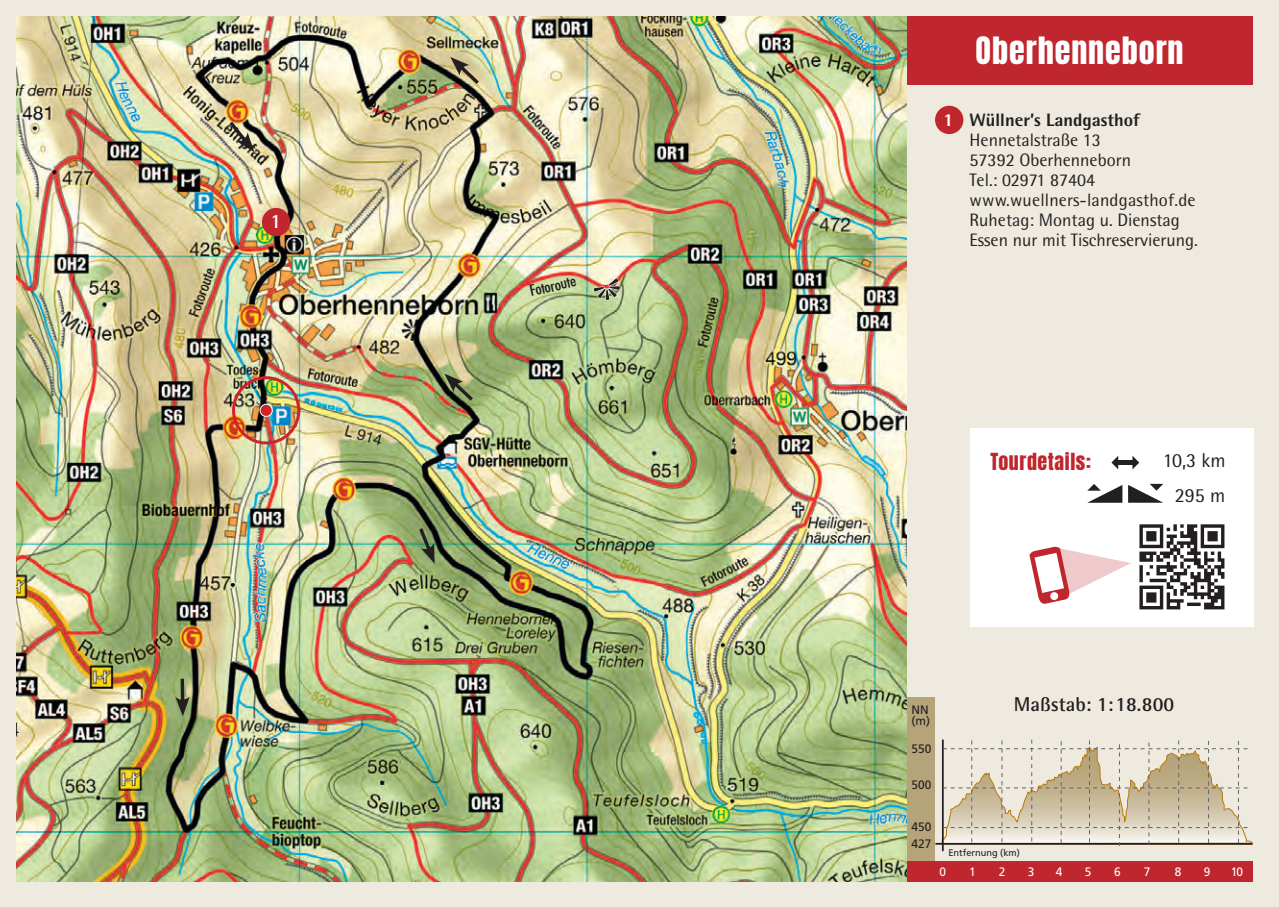
<style>
.page{position:relative;width:1279px;height:907px;background:#efeae0}
.page>*{position:absolute;margin:0;border:0;box-sizing:border-box;transform-origin:0 0}
.t1{font:32px "Anton";letter-spacing:.03em;color:#fff}
.t2{font:700 20px "Rotis Semi Sans Std";color:#231f20}
.t3{font:20px "Anton";letter-spacing:.03em;color:#c0262d}
.t4{font:20px "Rotis Semi Sans Std";color:#231f20}
.t5{font:700 20px "Rotis Semi Sans Std";color:#fff}
.t6{font:18px/20px "Rotis Semi Sans Std";color:#231f20}
._06_Infoheadline{font:500 condensed 15px "Futura";color:#231f20;scale:1.11 1}
.t7{font:12.2px/11.6px "Frutiger";color:#231f20}
.t8{font:12.2px "Frutiger";color:#fff}
.t9{font:9.6px "Frutiger";color:#231f20}
.s1{font-weight:800;color:#fff}
.s2{font-weight:800}
</style>
<div class="page">
<img style="left:17px;top:17px;width:890px;height:864px">
<div style="left:907px;top:697px;width:27px;height:184px;background:#b5a379"></div>
<div style="left:907px;top:861px;width:346px;height:20px;background:#c0262d"></div>
<hr style="left:935px;top:842px;width:317px;height:2px;background:#231f20">
<hr style="left:942px;top:739px;width:2px;height:112px;background:#231f20">
<svg style="left:942px;top:739px;width:311px;height:106px"></svg>
<div style="left:907px;top:17px;width:346px;height:68px;background:#c0262d"></div>
<div style="left:935px;top:106px;width:28px;height:28px;background:#c0262d;border-radius:50%"></div>
<div style="left:262px;top:208px;width:28px;height:28px;background:#c0262d;border-radius:50%"></div>
<div style="left:970px;top:428px;width:284px;height:198px;background:#fff"></div>
<svg style="left:1139px;top:524px;width:85px;height:85px"></svg>
<svg style="left:1029px;top:546px;width:102px;height:58px"></svg>
<hr style="left:1115px;top:460px;width:20px;height:4px;background:#231f20">
<svg style="left:1111px;top:456px;width:7px;height:13px"></svg>
<svg style="left:1132px;top:456px;width:7px;height:13px"></svg>
<svg style="left:1087px;top:484px;width:35px;height:19px"></svg>
<svg style="left:1128px;top:484px;width:35px;height:18px"></svg>
<svg style="left:594px;top:278px;width:26px;height:22px"></svg>
<div style="left:260px;top:404px;width:12px;height:12px;background:#d1232a;border-radius:50%"></div>
<div style="left:260px;top:404px;width:13px;height:13px;border:1px solid #fff;border-radius:50%"></div>
<div style="left:232px;top:376px;width:68px;height:68px;border:3px solid #d1232a;border-radius:50%"></div>
<svg style="left:450px;top:57px;width:33px;height:31px"></svg>
<svg style="left:226px;top:118px;width:28px;height:34px"></svg>
<hr style="left:181px;top:678px;width:3px;height:25px;background:#231f20">
<svg style="left:175px;top:696px;width:15px;height:20px"></svg>
<svg style="left:416px;top:524px;width:19px;height:39px"></svg>
<svg style="left:444px;top:373px;width:33px;height:31px"></svg>
<p class="t5" style="left:270px;top:209px;width:12px">1</p>
<p class="_06_Infoheadline" style="left:528px;top:282px;width:44px;rotate:-13deg">Fotoroute</p>
<p class="t1" style="left:976px;top:35px;width:209px">Oberhenneborn</p>
<p class="t6" style="left:970px;top:109px;width:230px;text-indent:-26px"><span class="s1">1</span> <span class="s2">Wüllner’s Landgasthof<br></span>Hennetalstraße 13<br>57392 Oberhenneborn<br>Tel.: 02971 87404 www.wuellners-landgasthof.de<br>Ruhetag: Montag u. Dienstag<br>Essen nur mit Tischreservierung.</p>
<p class="t3" style="left:990px;top:451px;width:102px">Tourdetails:</p>
<p class="t4" style="left:1163px;top:448px;width:64px">10,3 km</p>
<p class="t4" style="left:1175px;top:483px;width:52px">295 m</p>
<p class="t7" style="left:912px;top:703px;width:20px">NN (m)</p>
<p class="t7" style="left:912px;top:742px;width:21px">550</p>
<p class="t2" style="left:1014px;top:692px;width:162px">Maßstab: 1:18.800</p>
<p class="t7" style="left:912px;top:778px;width:21px">500</p>
<p class="t7" style="left:912px;top:817px;width:21px;line-height:17.4px">450<br>427</p>
<p class="t9" style="left:948px;top:847px;width:73px">Entfernung (km)</p>
<p class="t8" style="left:939px;top:864px;width:8px">0</p>
<p class="t8" style="left:969px;top:864px;width:8px">1</p>
<p class="t8" style="left:999px;top:864px;width:8px">2</p>
<p class="t8" style="left:1028px;top:864px;width:8px">3</p>
<p class="t8" style="left:1056px;top:864px;width:8px">4</p>
<p class="t8" style="left:1085px;top:864px;width:8px">5</p>
<p class="t8" style="left:1114px;top:864px;width:8px">6</p>
<p class="t8" style="left:1144px;top:864px;width:8px">7</p>
<p class="t8" style="left:1175px;top:864px;width:8px">8</p>
<p class="t8" style="left:1204px;top:864px;width:8px">9</p>
<p class="t8" style="left:1231px;top:864px;width:14px">10</p>
</div>
